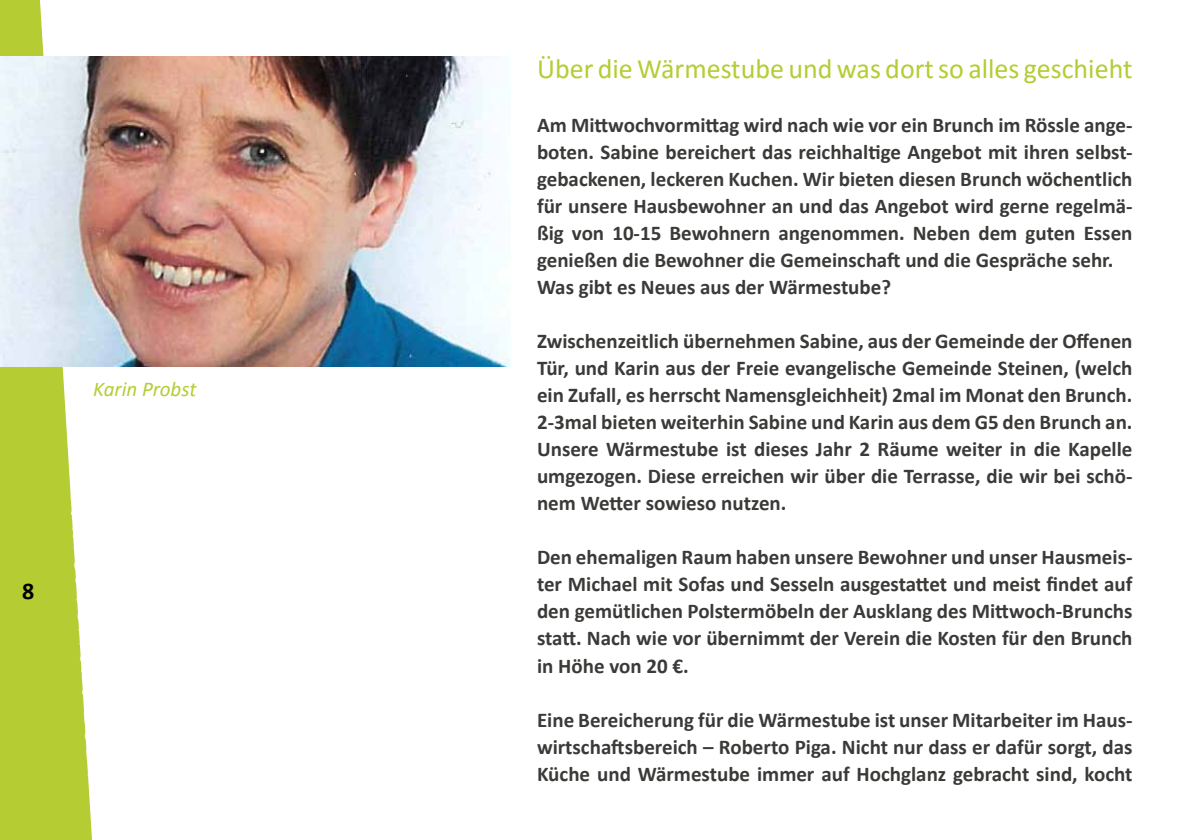
<style>
.page{position:relative;width:1191px;height:840px;background:#fff}
.page>*{position:absolute;margin:0;border:0;box-sizing:border-box;transform-origin:0 0}
.t1{font:28px "Calibri";color:#b5cc33}
.t2{font:700 24px "Calibri";color:#000}
.t3{font:700 21px/27px "Calibri";color:#3b3a38;text-align:justify}
.t4{font:italic 21px "Calibri";color:#b5cc33}
</style>
<div class="page">
<svg style="left:0;top:0;width:92px;height:839px;fill:#b5cc33"></svg>
<img style="left:0;top:57px;width:510px;height:309px">
<p class="t4" style="left:93px;top:374px;width:105px">Karin Probst</p>
<p class="t2" style="left:22px;top:573px;width:14px">8</p>
<h1 class="t1" style="left:537px;top:49px;width:597px">Über die Wärmestube und was dort so alles geschieht</h1>
<p class="t3" style="left:537px;top:110px;width:597px;text-align:left">Am Mittwochvormittag wird nach wie vor ein Brunch im Rössle ange&shy;boten. Sabine bereichert das reichhaltige Angebot mit ihren selbst&shy;gebackenen, leckeren Kuchen. Wir bieten diesen Brunch wöchentlich für unsere Hausbewohner an und das Angebot wird gerne regelmä&shy;ßig von 10-15 Bewohnern angenommen. Neben dem guten Essen genießen die Bewohner die Gemeinschaft und die Gespräche sehr.<br>Was gibt es Neues aus der Wärmestube?</p>
<p class="t3" style="left:537px;top:327px;width:597px">Zwischenzeitlich übernehmen Sabine, aus der Gemeinde der Offenen Tür, und Karin aus der Freie evangelische Gemeinde Steinen, (welch ein Zufall, es herrscht Namensgleichheit) 2mal im Monat den Brunch.<br>2-3mal bieten weiterhin Sabine und Karin aus dem G5 den Brunch an.<br>Unsere Wärmestube ist dieses Jahr 2 Räume weiter in die Kapelle umgezogen. Diese erreichen wir über die Terrasse, die wir bei schö&shy;nem Wetter sowieso nutzen.</p>
<p class="t3" style="left:537px;top:543px;width:597px">Den ehemaligen Raum haben unsere Bewohner und unser Hausmeis&shy;ter Michael mit Sofas und Sesseln ausgestattet und meist findet auf den gemütlichen Polstermöbeln der Ausklang des Mittwoch-Brunchs statt. Nach wie vor übernimmt der Verein die Kosten für den Brunch in Höhe von 20 €.</p>
<p class="t3" style="left:537px;top:705px;width:597px">Eine Bereicherung für die Wärmestube ist unser Mitarbeiter im Haus&shy;wirtschaftsbereich – Roberto Piga. Nicht nur dass er dafür sorgt, das Küche und Wärmestube immer auf Hochglanz gebracht sind, kocht</p>
</div>
